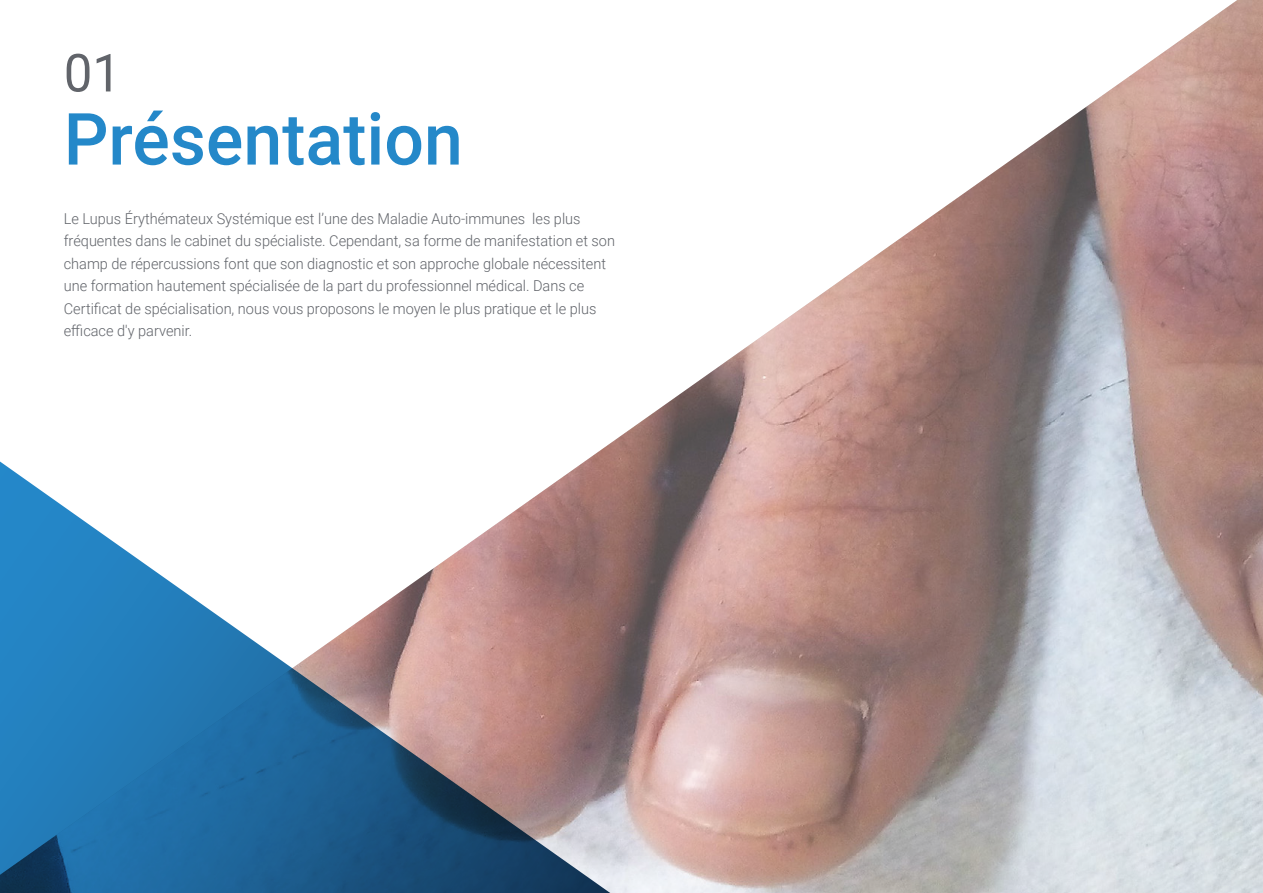
<style>
.page{position:relative;width:1263px;height:893px;background:#fff}
.page>*{position:absolute;margin:0;border:0;box-sizing:border-box;transform-origin:0 0}
.t1{font:500 72px "Roboto";color:#2488c9}
.t2{font:52.5px "Roboto";color:#61646a}
.t3{font:300 15px/22.5px "Roboto";color:#61646a}
</style>
<div class="page">
<img style="left:606px;top:0;width:657px;height:893px">
<svg style="left:0;top:446px;width:640px;height:447px"></svg>
<h2 class="t2" style="left:64px;top:36px;width:59px">01</h2>
<h1 class="t1" style="left:64px;top:89px;width:401px">Présentation</h1>
<p class="t3" style="left:64px;top:207px;width:553px">Le Lupus Érythémateux Systémique est l’une des Maladie Auto-immunes les plus fréquentes dans le cabinet du spécialiste. Cependant, sa forme de manifestation et son champ de répercussions font que son diagnostic et son approche globale nécessitent une formation hautement spécialisée de la part du professionnel médical. Dans ce Certificat de spécialisation, nous vous proposons le moyen le plus pratique et le plus efficace d'y parvenir.</p>
</div>
